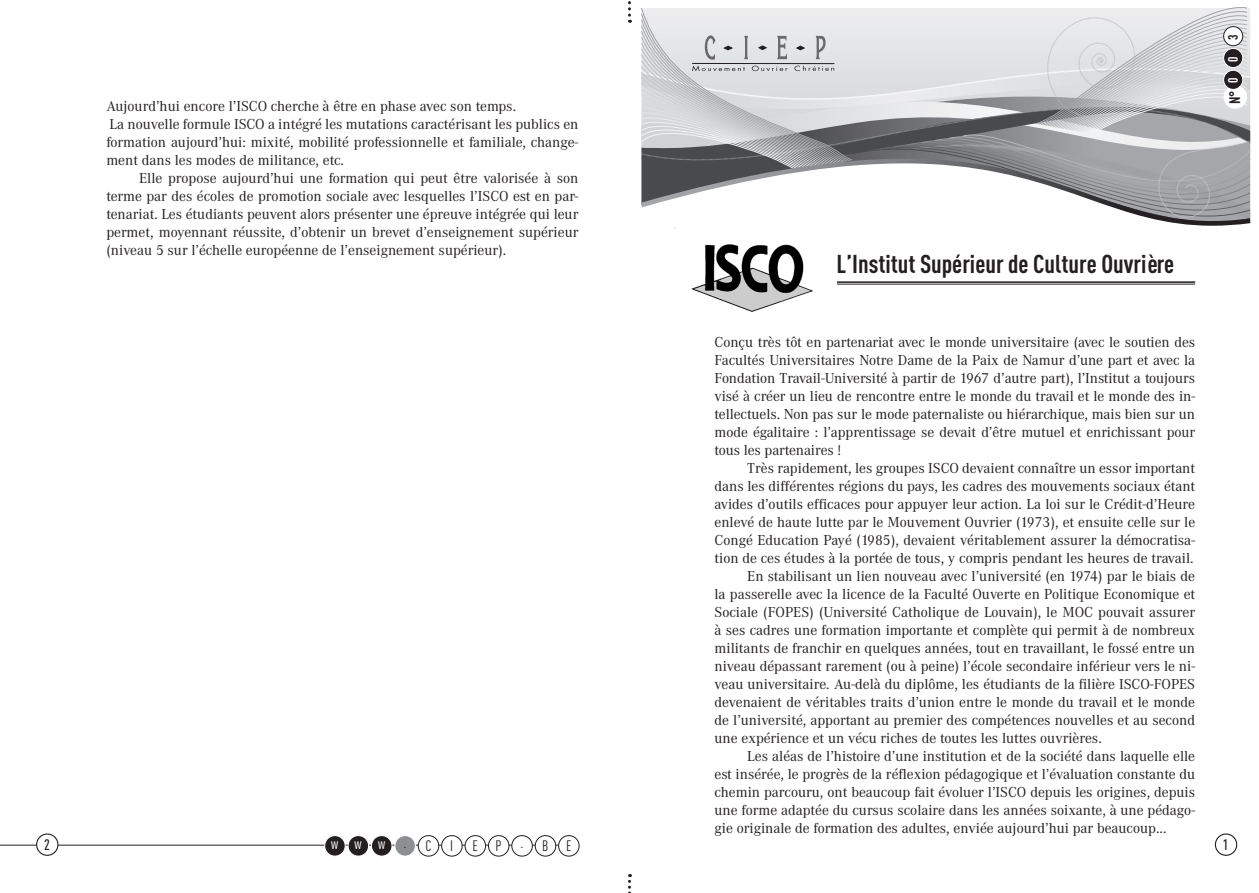
<style>
.page{position:relative;width:1259px;height:893px;background:#fff}
.page>*{position:absolute;margin:0;border:0;box-sizing:border-box;transform-origin:0 0}
.gd_titre_1{font:700 25.5px "DIN Cond";color:#231f20}
.txt{font:15px/18px "Corporate A";color:#231f20;text-align:justify}
.txt__lettrine{font:15px/18px "Corporate A";letter-spacing:-.005em;color:#231f20;text-align:justify}
.t1{font:15px "DIN Cond";color:#231f20}
.t2{font:15px "DIN Cond";color:#fff}
.t3{font:500 15px "DIN Cond";color:#231f20}
.t4{font:700 15px "DIN Cond";color:#231f20}
.t5{font:700 13.5px "DIN Cond";color:#fff}
.t6{font:700 13.5px "DIN Cond";color:#231f20}
</style>
<div class="page">
<hr style="left:0;top:845px;width:569px;height:1px;background:#231f20">
<div style="left:325px;top:836px;width:20px;height:20px;background:#231f20;border-radius:50%"></div>
<div style="left:324px;top:835px;width:21px;height:21px;border:1px solid #fff;border-radius:50%"></div>
<div style="left:348px;top:836px;width:20px;height:20px;background:#231f20;border-radius:50%"></div>
<div style="left:348px;top:835px;width:21px;height:21px;border:1px solid #fff;border-radius:50%"></div>
<div style="left:371px;top:836px;width:21px;height:20px;background:#231f20;border-radius:50%"></div>
<div style="left:371px;top:835px;width:21px;height:21px;border:1px solid #fff;border-radius:50%"></div>
<div style="left:395px;top:836px;width:20px;height:20px;background:#8d8f92;border-radius:50%"></div>
<div style="left:394px;top:835px;width:22px;height:21px;border:1px solid #fff;border-radius:50%"></div>
<div style="left:418px;top:836px;width:21px;height:20px;background:#fff;border-radius:50%"></div>
<div style="left:418px;top:835px;width:21px;height:21px;border:1px solid #231f20;border-radius:50%"></div>
<div style="left:442px;top:836px;width:20px;height:20px;background:#fff;border-radius:50%"></div>
<div style="left:441px;top:835px;width:21px;height:21px;border:1px solid #231f20;border-radius:50%"></div>
<div style="left:465px;top:836px;width:20px;height:20px;background:#fff;border-radius:50%"></div>
<div style="left:465px;top:835px;width:21px;height:21px;border:1px solid #231f20;border-radius:50%"></div>
<div style="left:488px;top:836px;width:21px;height:20px;background:#fff;border-radius:50%"></div>
<div style="left:488px;top:835px;width:21px;height:21px;border:1px solid #231f20;border-radius:50%"></div>
<div style="left:512px;top:836px;width:20px;height:20px;background:#fff;border-radius:50%"></div>
<div style="left:511px;top:835px;width:22px;height:21px;border:1px solid #231f20;border-radius:50%"></div>
<div style="left:535px;top:836px;width:21px;height:20px;background:#fff;border-radius:50%"></div>
<div style="left:535px;top:835px;width:21px;height:21px;border:1px solid #231f20;border-radius:50%"></div>
<div style="left:558px;top:836px;width:21px;height:20px;background:#fff;border-radius:50%"></div>
<div style="left:558px;top:835px;width:21px;height:21px;border:1px solid #231f20;border-radius:50%"></div>
<svg style="left:628px;top:1px;width:3px;height:22px"></svg>
<svg style="left:628px;top:874px;width:3px;height:19px"></svg>
<div style="left:37px;top:834px;width:21px;height:21px;background:#fff;border-radius:50%"></div>
<div style="left:36px;top:833px;width:22px;height:23px;border:1px solid #231f20;border-radius:50%"></div>
<div style="left:1214px;top:833px;width:23px;height:23px;border:1px solid #231f20;border-radius:50%"></div>
<svg style="left:641px;top:7px;width:609px;height:219px"></svg>
<hr style="left:836px;top:281px;width:359px;height:2px;background:#231f20">
<hr style="left:836px;top:284px;width:359px;height:1px;background:#231f20">
<img style="left:691px;top:244px;width:122px;height:68px">
<p class="t6" style="left:1224px;top:40px;width:7px;rotate:-90deg">3</p>
<p class="t5" style="left:1224px;top:62px;width:7px;rotate:-90deg">0</p>
<p class="txt" style="left:106px;top:97px;width:411px">Aujourd’hui encore l’ISCO cherche à être en phase avec son temps.</p>
<p class="txt" style="left:106px;top:115px;width:474px">La nouvelle formule ISCO a intégré les mutations caractérisant les publics en formation aujourd’hui: mixité, mobilité professionnelle et familiale, change&shy;ment dans les modes de militance, etc.</p>
<p class="txt" style="left:106px;top:169px;width:473px;text-indent:33px">Elle propose aujourd’hui une formation qui peut être valorisée à son terme par des écoles de promotion sociale avec lesquelles l’ISCO est en par&shy;tenariat. Les étudiants peuvent alors présenter une épreuve intégrée qui leur permet, moyennant réussite, d’obtenir un brevet d’enseignement supérieur (niveau 5 sur l’échelle européenne de l’enseignement supérieur).</p>
<p class="t5" style="left:1224px;top:83px;width:7px;rotate:-90deg">0</p>
<p class="t4" style="left:1225px;top:104px;width:15px;rotate:-90deg">N°</p>
<p class="gd_titre_1" style="left:836px;top:248px;width:339px">L’Institut Supérieur de Culture Ouvrière</p>
<p class="txt__lettrine" style="left:714px;top:333px;width:482px">Conçu très tôt en partenariat avec le monde universitaire (avec le soutien des Facultés Universitaires Notre Dame de la Paix de Namur d’une part et avec la Fondation Travail-Université à partir de 1967 d’autre part), l’Institut a toujours visé à créer un lieu de rencontre entre le monde du travail et le monde des in&shy;tellectuels. Non pas sur le mode paternaliste ou hiérarchique, mais bien sur un mode égalitaire : l’apprentissage se devait d’être mutuel et enrichissant pour tous les partenaires !</p>
<p class="txt" style="left:714px;top:459px;width:482px;text-indent:33px">Très rapidement, les groupes ISCO devaient connaître un essor important dans les différentes régions du pays, les cadres des mouvements sociaux étant avides d’outils efficaces pour appuyer leur action. La loi sur le Crédit-d’Heure enlevé de haute lutte par le Mouvement Ouvrier (1973), et ensuite celle sur le Congé Education Payé (1985), devaient véritablement assurer la démocratisa&shy;tion de ces études à la portée de tous, y compris pendant les heures de travail.</p>
<p class="txt" style="left:714px;top:567px;width:482px;text-indent:33px">En stabilisant un lien nouveau avec l’université (en 1974) par le biais de la passerelle avec la licence de la Faculté Ouverte en Politique Economique et Sociale (FOPES) (Université Catholique de Louvain), le MOC pouvait assurer à ses cadres une formation importante et complète qui permit à de nombreux militants de franchir en quelques années, tout en travaillant, le fossé entre un niveau dépassant rarement (ou à peine) l’école secondaire inférieur vers le ni&shy;veau universitaire. Au-delà du diplôme, les étudiants de la filière ISCO-FOPES devenaient de véritables traits d’union entre le monde du travail et le monde de l’université, apportant au premier des compétences nouvelles et au second une expérience et un vécu riches de toutes les luttes ouvrières.</p>
<p class="txt" style="left:714px;top:747px;width:482px;text-indent:33px">Les aléas de l’histoire d’une institution et de la société dans laquelle elle est insérée, le progrès de la réflexion pédagogique et l’évaluation constante du chemin parcouru, ont beaucoup fait évoluer l’ISCO depuis les origines, depuis une forme adaptée du cursus scolaire dans les années soixante, à une pédago&shy;gie originale de formation des adultes, enviée aujourd’hui par beaucoup...</p>
<p class="t3" style="left:44px;top:835px;width:7px">2</p>
<p class="t1" style="left:425px;top:837px;width:7px">C</p>
<p class="t1" style="left:450px;top:837px;width:4px">I</p>
<p class="t1" style="left:472px;top:837px;width:7px">E</p>
<p class="t1" style="left:495px;top:837px;width:8px">P</p>
<p class="t1" style="left:520px;top:834px;width:4px">.</p>
<p class="t1" style="left:542px;top:837px;width:8px">B</p>
<p class="t1" style="left:566px;top:837px;width:7px">E</p>
<p class="t3" style="left:1222px;top:835px;width:7px">1</p>
<p class="t2" style="left:331px;top:835px;width:9px">w</p>
<p class="t2" style="left:355px;top:835px;width:9px">w</p>
<p class="t2" style="left:378px;top:835px;width:9px">w</p>
<p class="t1" style="left:403px;top:834px;width:4px">.</p>
</div>
